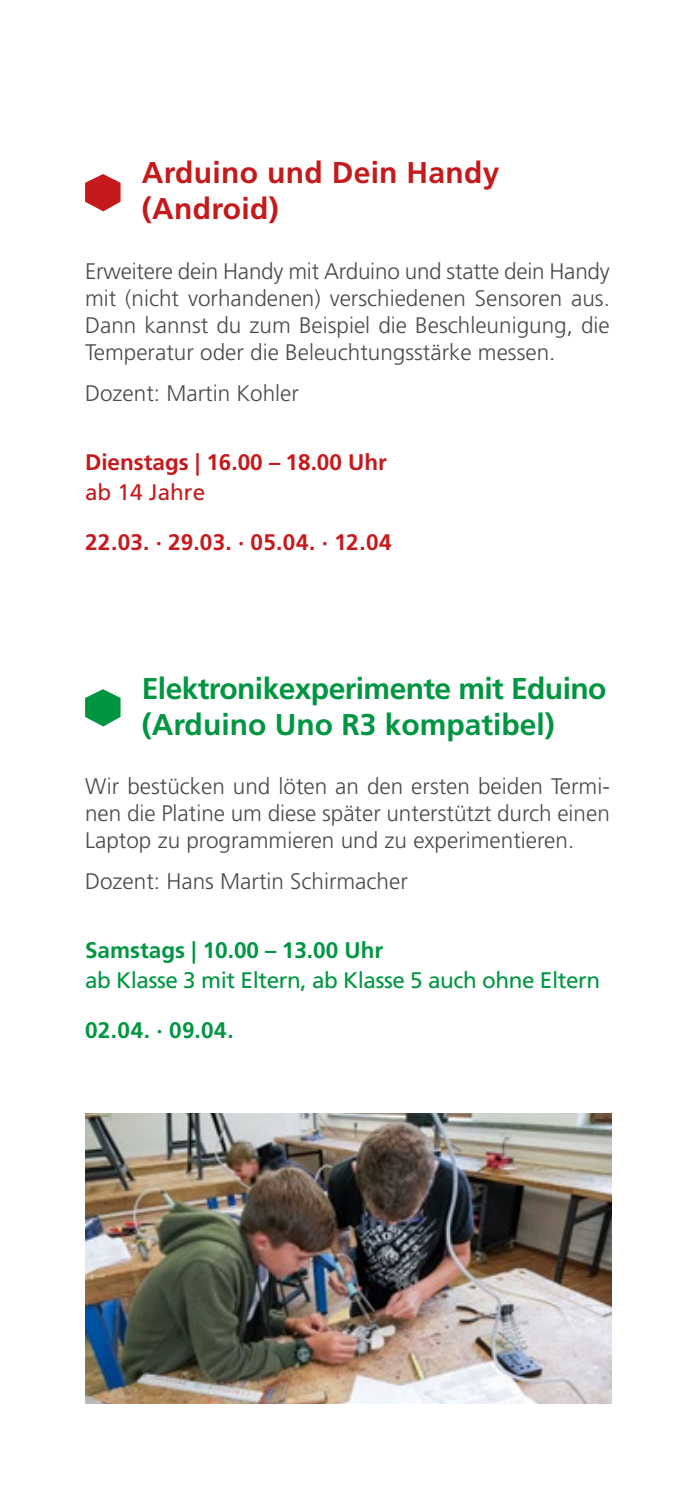
<style>
.page{position:relative;width:695px;height:1489px;background:#fff}
.page>*{position:absolute;margin:0;border:0;box-sizing:border-box;transform-origin:0 0}
.t1{font:700 30px/36px "Frutiger LT";letter-spacing:-.02em;color:#009641}
.t2{font:700 30px/36px "Frutiger LT";letter-spacing:.01em;color:#c51a1b}
.t3{font:300 22.5px/27px "Frutiger LT";color:#4a4a49;text-align:justify}
.t4{font:700 22.5px "Frutiger LT";color:#c51a1b}
.t5{font:22.5px "Frutiger LT";letter-spacing:-.02em;color:#009641}
.t6{font:700 22.5px "Frutiger LT";color:#009641}
.t7{font:22.5px "Frutiger LT";color:#c51a1b}
</style>
<div class="page">
<svg style="left:85px;top:689px;width:35px;height:37px"></svg>
<svg style="left:85px;top:174px;width:35px;height:37px"></svg>
<img style="left:85px;top:1113px;width:526px;height:290px">
<h1 class="t2" style="left:142px;top:155px;width:359px">Arduino und Dein Handy (Android)</h1>
<p class="t3" style="left:85px;top:258px;width:526px">Erweitere dein Handy mit Arduino und statte dein Handy mit (nicht vorhandenen) verschiedenen Sensoren aus.<br>Dann kannst du zum Beispiel die Beschleunigung, die Temperatur oder die Beleuchtungsstärke messen.</p>
<p class="t3" style="left:85px;top:380px;width:215px">Dozent: Martin Kohler</p>
<p class="t4" style="left:85px;top:448px;width:303px">Dienstags | 16.00 – 18.00 Uhr</p>
<p class="t7" style="left:85px;top:478px;width:122px">ab 14 Jahre</p>
<p class="t4" style="left:85px;top:529px;width:308px">22.03. · 29.03. · 05.04. · 12.04</p>
<h1 class="t1" style="left:142px;top:670px;width:466px">Elektronikexperimente mit Eduino (Arduino Uno R3 kompatibel)</h1>
<p class="t3" style="left:85px;top:772px;width:526px">Wir bestücken und löten an den ersten beiden Termi&shy;nen die Platine um diese später unterstützt durch einen Laptop zu programmieren und zu experimentieren.</p>
<p class="t3" style="left:85px;top:868px;width:324px">Dozent: Hans Martin Schirmacher</p>
<p class="t6" style="left:85px;top:936px;width:299px">Samstags | 10.00 – 13.00 Uhr</p>
<p class="t5" style="left:85px;top:966px;width:516px">ab Klasse 3 mit Eltern, ab Klasse 5 auch ohne Eltern</p>
<p class="t6" style="left:85px;top:1017px;width:150px">02.04. · 09.04.</p>
</div>
